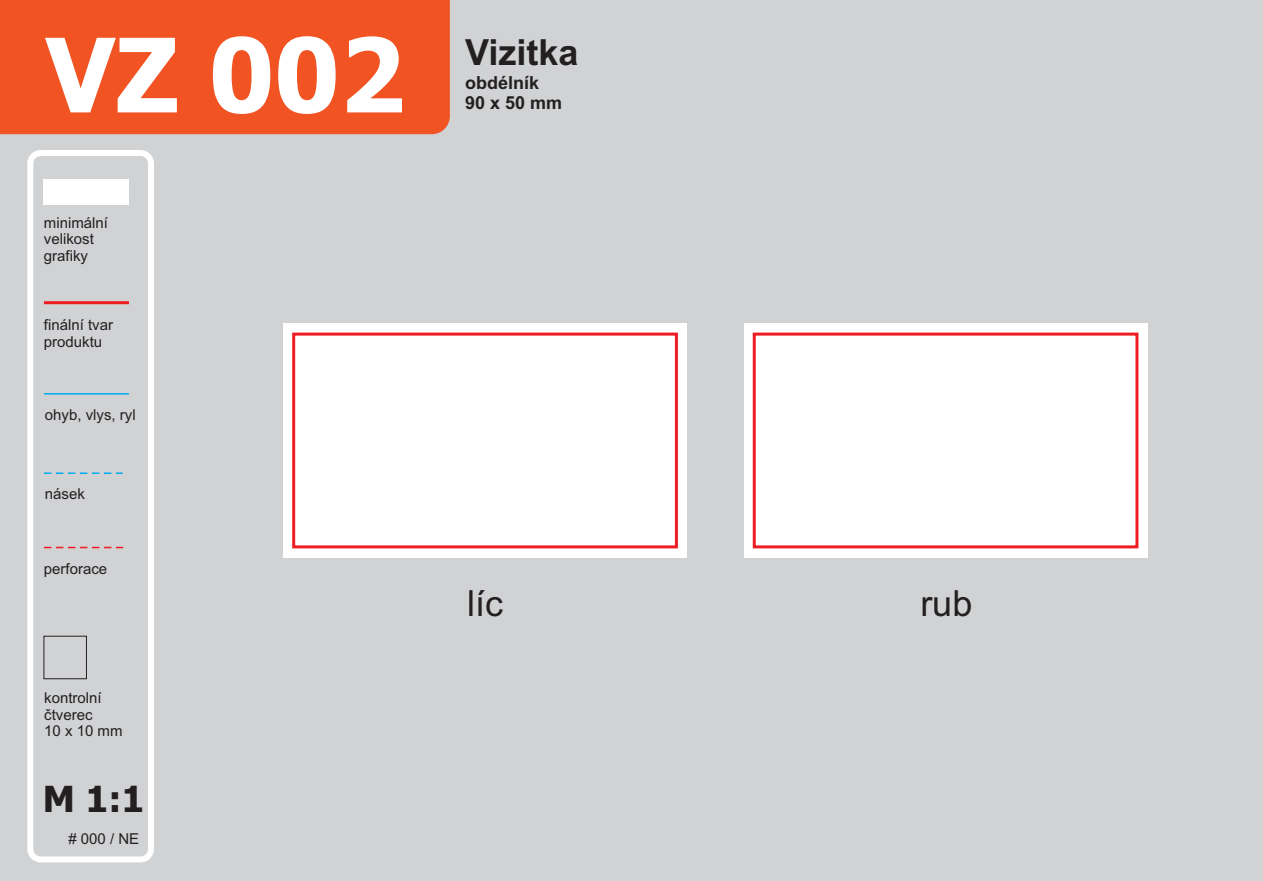
<style>
.page{position:relative;width:1263px;height:881px;background:#fff}
.page>*{position:absolute;margin:0;border:0;box-sizing:border-box;transform-origin:0 0}
.t1{font:700 102.6px "Tahoma";color:#fff}
.t2{font:700 36px "Arial";color:#231f20}
.t3{font:36px "Arial";color:#231f20}
.t4{font:700 36px "Tahoma";color:#231f20}
.t5{font:700 18px/20.1px "Arial";color:#231f20}
.t6{font:15px/16.8px "Arial";color:#231f20}
</style>
<div class="page">
<div style="left:0;top:0;width:1263px;height:880px;background:#d1d2d4"></div>
<div style="left:0;top:0;width:450px;height:134px;background:#f15422"></div>
<div style="left:44px;top:179px;width:85px;height:25px;background:#fff"></div>
<hr style="left:44px;top:301px;width:85px;height:3px;background:#ee1d23">
<div style="left:27px;top:150px;width:127px;height:712px;border:6px solid #fff;border-radius:10px"></div>
<div style="left:44px;top:635px;width:43px;height:43px;border:1px solid #231f20"></div>
<hr style="left:44px;top:393px;width:85px;height:1px;background:#00aeef">
<svg style="left:44px;top:472px;width:79px;height:2px"></svg>
<svg style="left:44px;top:546px;width:79px;height:2px"></svg>
<div style="left:283px;top:323px;width:404px;height:234px;background:#fff"></div>
<div style="left:744px;top:323px;width:403px;height:234px;background:#fff"></div>
<div style="left:292px;top:332px;width:386px;height:216px;border:3px solid #ee1d23"></div>
<div style="left:753px;top:332px;width:385px;height:216px;border:3px solid #ee1d23"></div>
<h1 class="t1" style="left:46px;top:34px;width:361px">VZ 002</h1>
<p class="t6" style="left:44px;top:215px;width:66px">minimální velikost grafiky</p>
<p class="t6" style="left:44px;top:318px;width:71px">finální tvar produktu</p>
<p class="t6" style="left:45px;top:407px;width:92px">ohyb, vlys, ryl</p>
<p class="t6" style="left:45px;top:487px;width:42px">násek</p>
<p class="t6" style="left:44px;top:561px;width:65px">perforace</p>
<p class="t6" style="left:44px;top:690px;width:80px">kontrolní čtverec<br>10 x 10 mm</p>
<h2 class="t4" style="left:43px;top:783px;width:103px">M 1:1</h2>
<p class="t6" style="left:68px;top:831px;width:72px"># 000 / NE</p>
<h2 class="t2" style="left:465px;top:39px;width:115px">Vizitka</h2>
<p class="t5" style="left:465px;top:74px;width:99px">obdélník<br>90 x 50 mm</p>
<h2 class="t3" style="left:467px;top:589px;width:37px">líc</h2>
<h2 class="t3" style="left:920px;top:589px;width:54px">rub</h2>
</div>
